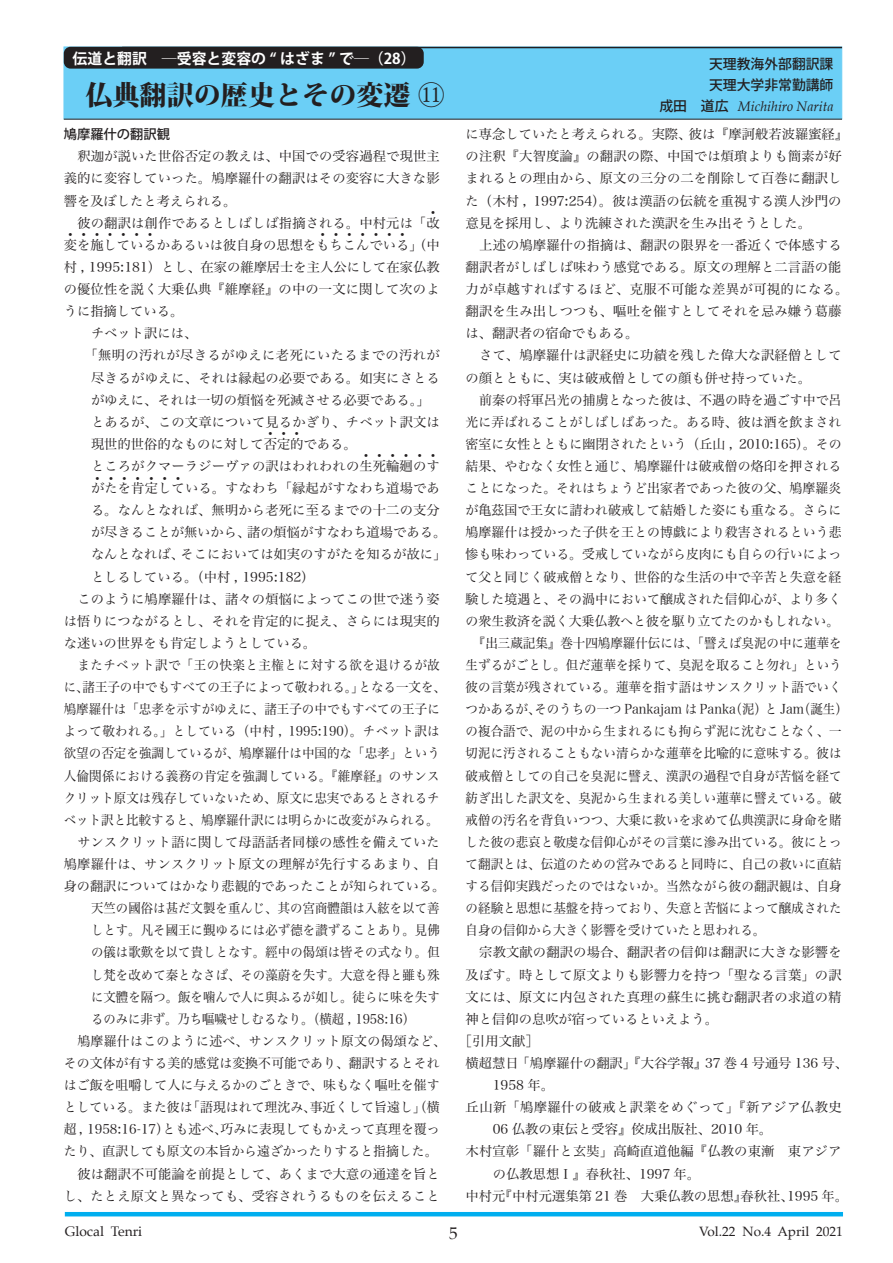
<style>
.page{position:relative;width:893px;height:1263px;background:#fff}
.page>*{position:absolute;margin:0;border:0;box-sizing:border-box;transform-origin:0 0}
.ページ大見出し{font:800 27.15px "Koz Min Pro";color:#231f20}
.t1{font:16.95px "Palatino";color:#231f20}
.t2{font:700 14.85px "Koz Go Pro";color:#fff}
.著者名{font:italic 13.8px "Palatino";color:#231f20}
.著者名-2{font:500 13.8px "Koz Go Pro";color:#231f20}
.t3{font:13.8px "Palatino";color:#231f20}
.t4{font:13.5px "Palatino";color:#231f20}
.本文{font:13.35px/22px "Hira Min Pro W3";letter-spacing:.005em;color:#231f20;text-align:justify}
.本文-2{font:13.35px/22px "Hira Min Pro W3";letter-spacing:.005em;color:#231f20;text-align:center;scale:.94 1}
.本文引用頭下げなし{font:13.35px/22px "Hira Min Pro W3";letter-spacing:.01em;color:#231f20}
.本文引用頭下げなし-2{font:13.35px/22px "Hira Min Pro W3";letter-spacing:.01em;color:#231f20;text-align:justify;scale:.93 1}
.参考文献{font:13.35px/22px "Hira Min Pro W3";color:#231f20}
.参考文献-2{font:13.35px/22px "Hira Min Pro W3";letter-spacing:.03em;color:#231f20}
.本文小見出し{font:500 13.35px "Koz Go Pro";color:#231f20}
.本文引用頭下げなし-3{font:6.6px "Kenten Generic";letter-spacing:1.02em;color:#231f20}
.本文-3{font:6.6px "Kenten Generic";letter-spacing:1em;color:#231f20}
.s1{font-weight:400}
.s2{font-family:"Koz Go Pro";font-weight:500;font-style:normal}
</style>
<div class="page">
<hr style="left:65px;top:1212px;width:778px;height:4px;background:#00aeef">
<div style="left:64px;top:47px;width:778px;height:72px;background:#6bcff6;border:1px solid #6bcff6"></div>
<hr style="left:64px;top:119px;width:778px;height:1px;background:#231f20">
<hr style="left:122px;top:47px;width:720px;height:1px;background:#231f20">
<div style="left:64px;top:47px;width:360px;height:22px;background:#231f20;border-radius:7px"></div>
<p class="t2" style="left:73px;top:49px;width:344px">伝道と翻訳　─受容と変容の “ はざま ” で─（28）</p>
<p class="ページ大見出し" style="left:85px;top:74px;width:361px">仏典翻訳の歴史とその変遷 <span class="s1">⑪</span></p>
<p class="本文小見出し" style="left:64px;top:126px;width:108px">鳩摩羅什の翻訳観</p>
<p class="本文" style="left:64px;top:144px;width:378px;text-indent:14px">釈迦が説いた世俗否定の教えは、中国での受容過程で現世主義的に変容していった。鳩摩羅什の翻訳はその変容に大きな影響を及ぼしたと考えられる。</p>
<p class="本文" style="left:77px;top:210px;width:364px">彼の翻訳は創作であるとしばしば指摘される。中村元は「改</p>
<p class="本文-3" style="left:430px;top:209px;width:8px">4</p>
<p class="本文" style="left:64px;top:233px;width:377px">変を施しているかあるいは彼自身の思想をもちこんでいる」（中</p>
<p class="本文-3" style="left:67px;top:231px;width:88px">4444444</p>
<p class="本文-3" style="left:320px;top:231px;width:88px">4444444</p>
<p class="本文" style="left:64px;top:255px;width:377px">村 , 1995:181）とし、在家の維摩居士を主人公にして在家仏教の優位性を説く大乗仏典『維摩経』の中の一文に関して次のように指摘している。</p>
<p class="本文引用頭下げなし" style="left:91px;top:321px;width:108px">チベット訳には、</p>
<p class="本文引用頭下げなし" style="left:84px;top:343px;width:357px;text-align:center">「無明の汚れが尽きるがゆえに老死にいたるまでの汚れが尽きるがゆえに、それは縁起の必要である。如実にさとるがゆえに、それは一切の煩悩を死滅させる必要である。」</p>
<p class="本文引用頭下げなし" style="left:91px;top:409px;width:350px">とあるが、この文章について見るかぎり、チベット訳文は現世的世俗的なものに対して否定的である。</p>
<p class="本文引用頭下げなし-3" style="left:267px;top:430px;width:35px">444</p>
<p class="本文引用頭下げなし" style="left:91px;top:454px;width:350px">ところがクマーラジーヴァの訳はわれわれの生死輪廻のす</p>
<p class="本文引用頭下げなし-3" style="left:363px;top:452px;width:75px">444444</p>
<p class="本文引用頭下げなし" style="left:91px;top:476px;width:350px">がたを肯定している。すなわち「縁起がすなわち道場であ</p>
<p class="本文引用頭下げなし-3" style="left:94px;top:474px;width:89px">4444444</p>
<p class="本文引用頭下げなし" style="left:91px;top:498px;width:357px">る。なんとなれば、無明から老死に至るまでの十二の支分が尽きることが無いから、諸の煩悩がすなわち道場である。なんとなれば、そこにおいては如実のすがたを知るが故に」としるしている。（中村 , 1995:182）</p>
<p class="本文" style="left:64px;top:586px;width:378px;text-indent:14px">このように鳩摩羅什は、諸々の煩悩によってこの世で迷う姿は悟りにつながるとし、それを肯定的に捉え、さらには現実的な迷いの世界をも肯定しようとしている。</p>
<p class="本文-2" style="left:64px;top:653px;width:408px">またチベット訳で「王の快楽と主権とに対する欲を退けるが故<br>に、諸王子の中でもすべての王子によって敬われる。」となる一文を、鳩摩羅什は「忠孝を示すがゆえに、諸王子の中でもすべての王子によって敬われる。」としている（中村 , 1995:190）。チベット訳は欲望の否定を強調しているが、鳩摩羅什は中国的な「忠孝」という人倫関係における義務の肯定を強調している。『維摩経』のサンスクリット原文は残存していないため、原文に忠実であるとされるチベット訳と比較すると、鳩摩羅什訳には明らかに改変がみられる。</p>
<p class="本文" style="left:64px;top:830px;width:383px;text-align:left;text-indent:14px">サンスクリット語に関して母語話者同様の感性を備えていた鳩摩羅什は、サンスクリット原文の理解が先行するあまり、自身の翻訳についてはかなり悲観的であったことが知られている。</p>
<p class="本文引用頭下げなし-2" style="left:91px;top:896px;width:377px">天竺の國俗は甚だ文製を重んじ、其の宮商體韻は入絃を以て善しとす。凡そ國王に覲ゆるには必ず德を讃ずることあり。見佛の儀は歌歎を以て貴しとなす。經中の偈頌は皆その式なり。但し梵を改めて秦となさば、その藻蔚を失す。大意を得と雖も殊に文體を隔つ。飯を噛んで人に與ふるが如し。徒らに味を失するのみに非ず。乃ち嘔噦せしむるなり。（横超 , 1958:16）</p>
<p class="本文" style="left:64px;top:1029px;width:384px;text-align:left;text-indent:14px">鳩摩羅什はこのように述べ、サンスクリット原文の偈頌など、その文体が有する美的感覚は変換不可能であり、翻訳するとそれはご飯を咀嚼して人に与えるかのごときで、味もなく嘔吐を催すとしている。また彼は「語現はれて理沈み、事近くして旨遠し」（横超 , 1958:16-17）とも述べ、巧みに表現してもかえって真理を覆ったり、直訳しても原文の本旨から遠ざかったりすると指摘した。</p>
<p class="本文" style="left:64px;top:1161px;width:378px;text-align:right">彼は翻訳不可能論を前提として、あくまで大意の通達を旨とし、たとえ原文と異なっても、受容されうるものを伝えること</p>
<p class="著者名-2" style="left:709px;top:55px;width:126px">天理教海外部翻訳課</p>
<p class="著者名-2" style="left:709px;top:76px;width:126px">天理大学非常勤講師</p>
<p class="著者名" style="left:659px;top:95px;width:175px"><span class="s2">成田　道広</span> Michihiro Narita</p>
<p class="本文" style="left:466px;top:122px;width:384px;text-align:left">に専念していたと考えられる。実際、彼は『摩訶般若波羅蜜経』の注釈『大智度論』の翻訳の際、中国では煩瑣よりも簡素が好まれるとの理由から、原文の三分の二を削除して百巻に翻訳した（木村 , 1997:254）。彼は漢語の伝統を重視する漢人沙門の意見を採用し、より洗練された漢訳を生み出そうとした。</p>
<p class="本文" style="left:466px;top:233px;width:384px;text-align:left;text-indent:14px">上述の鳩摩羅什の指摘は、翻訳の限界を一番近くで体感する翻訳者がしばしば味わう感覚である。原文の理解と二言語の能力が卓越すればするほど、克服不可能な差異が可視的になる。翻訳を生み出しつつも、嘔吐を催すとしてそれを忌み嫌う葛藤は、翻訳者の宿命でもある。</p>
<p class="本文" style="left:466px;top:343px;width:378px;text-indent:14px">さて、鳩摩羅什は訳経史に功績を残した偉大な訳経僧としての顔とともに、実は破戒僧としての顔も併せ持っていた。</p>
<p class="本文" style="left:466px;top:387px;width:377px;text-indent:14px">前秦の将軍呂光の捕虜となった彼は、不遇の時を過ごす中で呂光に弄ばれることがしばしばあった。ある時、彼は酒を飲まされ密室に女性とともに幽閉されたという（丘山 , 2010:165）。その結果、やむなく女性と通じ、鳩摩羅什は破戒僧の烙印を押されることになった。それはちょうど出家者であった彼の父、鳩摩羅炎が亀茲国で王女に請われ破戒して結婚した姿にも重なる。さらに鳩摩羅什は授かった子供を王との博戯により殺害されるという悲惨も味わっている。受戒していながら皮肉にも自らの行いによって父と同じく破戒僧となり、世俗的な生活の中で辛苦と失意を経験した境遇と、その渦中において醸成された信仰心が、より多くの衆生救済を説く大乗仏教へと彼を駆り立てたのかもしれない。</p>
<p class="本文-2" style="left:466px;top:631px;width:408px;text-align:left;text-indent:7px">『出三蔵記集』巻十四鳩摩羅什伝には、「譬えば臭泥の中に蓮華を生ずるがごとし。但だ蓮華を採りて、臭泥を取ること勿れ」という彼の言葉が残されている。蓮華を指す語はサンスクリット語でいくつかあるが、そのうちの一つ Pankajam は Panka（泥）と Jam（誕生）の複合語で、泥の中から生まれるにも拘らず泥に沈むことなく、一切泥に汚されることもない清らかな蓮華を比喩的に意味する。彼は破戒僧としての自己を臭泥に譬え、漢訳の過程で自身が苦悩を経て紡ぎ出した訳文を、臭泥から生まれる美しい蓮華に譬えている。破戒僧の汚名を背負いつつ、大乗に救いを求めて仏典漢訳に身命を賭した彼の悲哀と敬虔な信仰心がその言葉に滲み出ている。彼にとって翻訳とは、伝道のための営みであると同時に、自己の救いに直結する信仰実践だったのではないか。当然ながら彼の翻訳観は、自身の経験と思想に基盤を持っており、失意と苦悩によって醸成された自身の信仰から大きく影響を受けていたと思われる。</p>
<p class="本文" style="left:466px;top:940px;width:378px;text-indent:14px">宗教文献の翻訳の場合、翻訳者の信仰は翻訳に大きな影響を及ぼす。時として原文よりも影響力を持つ「聖なる言葉」の訳文には、原文に内包された真理の蘇生に挑む翻訳者の求道の精神と信仰の息吹が宿っているといえよう。</p>
<p class="参考文献" style="left:459px;top:1029px;width:81px">［引用文献］</p>
<p class="参考文献" style="left:493px;top:1051px;width:357px;text-indent:-27px">横超慧日「鳩摩羅什の翻訳」『大谷学報』37 巻 4 号通号 136 号、<br>1958 年。</p>
<p class="参考文献-2" style="left:493px;top:1095px;width:350px;text-indent:-27px">丘山新「鳩摩羅什の破戒と訳業をめぐって」『新アジア仏教史<br>06 仏教の東伝と受容』佼成出版社、2010 年。</p>
<p class="参考文献" style="left:493px;top:1139px;width:350px;text-indent:-27px">木村宣彰「羅什と玄奘」高崎直道他編『仏教の東漸　東アジアの仏教思想Ⅰ』春秋社、1997 年。</p>
<p class="参考文献" style="left:466px;top:1183px;width:384px">中村元『中村元選集第 21 巻　大乗仏教の思想』春秋社、1995 年。</p>
<p class="t3" style="left:65px;top:1220px;width:79px">Glocal Tenri</p>
<p class="t1" style="left:449px;top:1219px;width:10px">5</p>
<p class="t4" style="left:699px;top:1220px;width:145px">Vol.22 No.4 April 2021</p>
</div>
